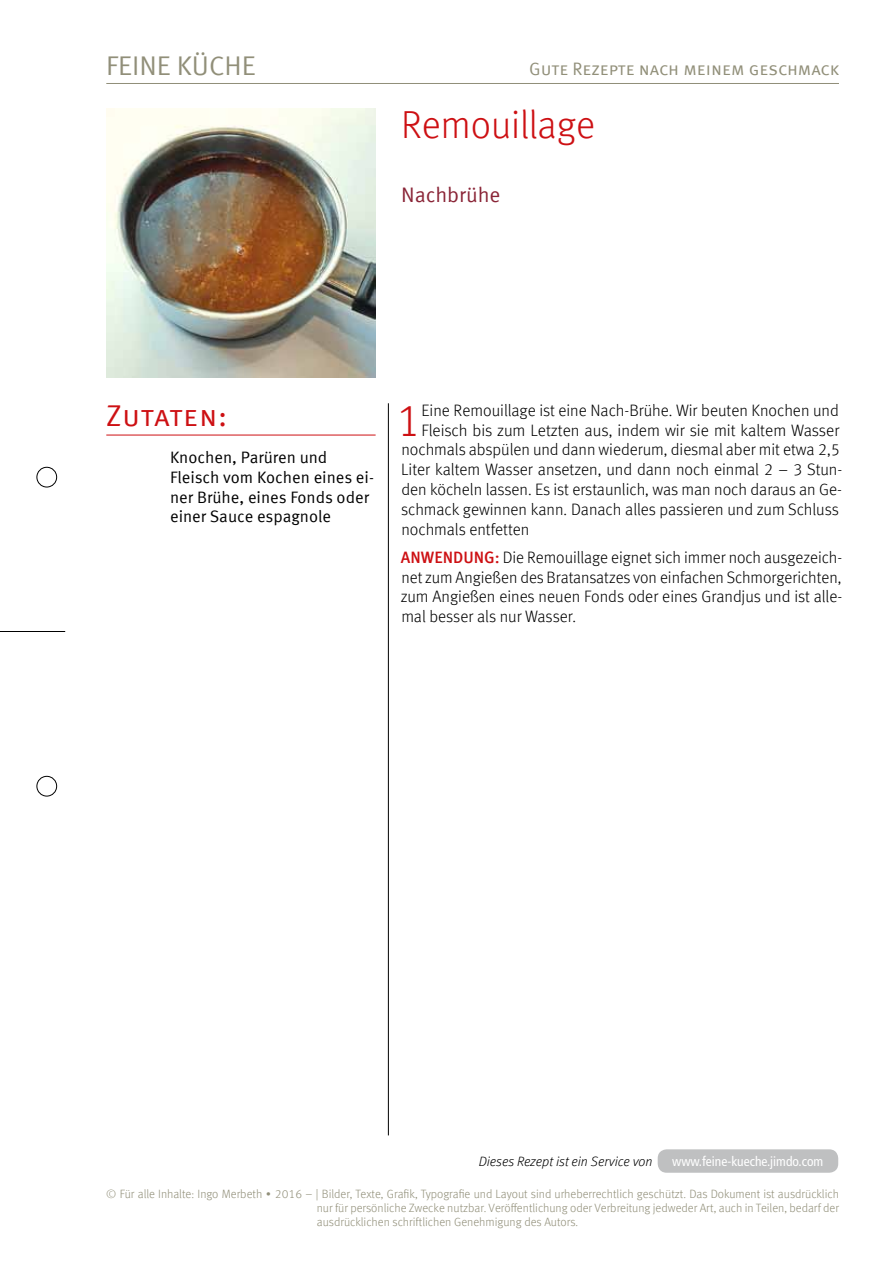
<style>
.page{position:relative;width:893px;height:1263px;background:#fff}
.page>*{position:absolute;margin:0;border:0;box-sizing:border-box;transform-origin:0 0}
.t1{font:300 45.3px "Meta Offc";color:#cd1013}
.t2{font:300 39px "Meta Offc";color:#cd1013}
.t3{font:30px "Meta Sc Offc Norm";letter-spacing:.01em;color:#cd1013}
.t4{font:27px "Meta Sc Offc Norm";color:#918f79}
.t5{font:21px "Meta Offc Norm";color:#8a2537}
.t6{font:18px "Meta Sc Offc Norm";letter-spacing:-.005em;color:#918f79}
.t7{font:300 16.5px/19.8px "Meta Offc";color:#000;text-align:justify}
.t8{font:16.5px/19.8px "Meta Offc Norm";color:#000}
.t9{font:italic 300 13.5px "Meta Offc";color:#000}
.t10{font:condensed 13.5px "Frutiger LT Std";color:#fff}
.t11{font:300 12px/14.4px "Meta Offc";color:#918f79;text-align:justify}
.s1{font-weight:500;color:#cd1013}
</style>
<div class="page">
<hr style="left:106px;top:83px;width:733px;height:1px;background:#918f79">
<div style="left:37px;top:467px;width:20px;height:20px;border:1px solid #000;border-radius:50%"></div>
<div style="left:37px;top:776px;width:20px;height:20px;border:1px solid #000;border-radius:50%"></div>
<hr style="left:0;top:631px;width:65px;height:1px;background:#000">
<div style="left:658px;top:1149px;width:180px;height:24px;background:#bfc0c1;border-radius:9px"></div>
<hr style="left:388px;top:403px;width:1px;height:732px;background:#000">
<hr style="left:106px;top:435px;width:270px;height:1px;background:#cd1013">
<img style="left:106px;top:108px;width:270px;height:270px">
<h3 class="t4" style="left:106px;top:50px;width:151px">FEINE KÜCHE</h3>
<p class="t6" style="left:529px;top:58px;width:311px">Gute Rezepte nach meinem geschmack</p>
<h2 class="t2" style="left:401px;top:102px;width:195px">Remouillage</h2>
<p class="t5" style="left:401px;top:183px;width:101px">Nachbrühe</p>
<h3 class="t3" style="left:106px;top:398px;width:122px">Zutaten:</h3>
<p class="t8" style="left:170px;top:448px;width:205px">Knochen, Parüren und<br>Fleisch vom Kochen eines ei&shy;ner Brühe, eines Fonds oder einer Sauce espagnole</p>
<h1 class="t1" style="left:395px;top:394px;width:27px">1</h1>
<p class="t7" style="left:421px;top:400px;width:419px">Eine Remouillage ist eine Nach-Brühe. Wir beuten Knochen und</p>
<p class="t7" style="left:421px;top:420px;width:419px">Fleisch bis zum Letzten aus, indem wir sie mit kaltem Wasser</p>
<p class="t7" style="left:401px;top:440px;width:440px">nochmals abspülen und dann wiederum, diesmal aber mit etwa 2,5</p>
<p class="t7" style="left:401px;top:460px;width:442px">Liter kaltem Wasser ansetzen, und dann noch einmal 2 – 3 Stun-</p>
<p class="t7" style="left:401px;top:480px;width:442px">den köcheln lassen. Es ist erstaunlich, was man noch daraus an Ge-</p>
<p class="t7" style="left:401px;top:499px;width:439px">schmack gewinnen kann. Danach alles passieren und zum Schluss</p>
<p class="t7" style="left:401px;top:519px;width:129px">nochmals entfetten</p>
<p class="t7" style="left:401px;top:548px;width:443px"><span class="s1">ANWENDUNG:</span> Die Remouillage eignet sich immer noch ausgezeich&shy;net zum Angießen des Bratansatzes von einfachen Schmorgerichten, zum Angießen eines neuen Fonds oder eines Grandjus und ist alle&shy;mal besser als nur Wasser.</p>
<p class="t9" style="left:479px;top:1154px;width:175px">Dieses Rezept ist ein Service von</p>
<p class="t10" style="left:672px;top:1153px;width:153px">www.feine-kueche.jimdo.com</p>
<p class="t11" style="left:317px;top:1186px;width:524px;text-indent:-210px">© Für alle Inhalte: Ingo Merbeth ∙ 2016 – | Bilder, Texte, Grafik, Typografie und Layout sind urheberrechtlich geschützt. Das Dokument ist ausdrücklich nur für persönliche Zwecke nutzbar. Veröffentlichung oder Verbreitung jedweder Art, auch in Teilen, bedarf der ausdrücklichen schriftlichen Genehmigung des Autors.</p>
</div>
